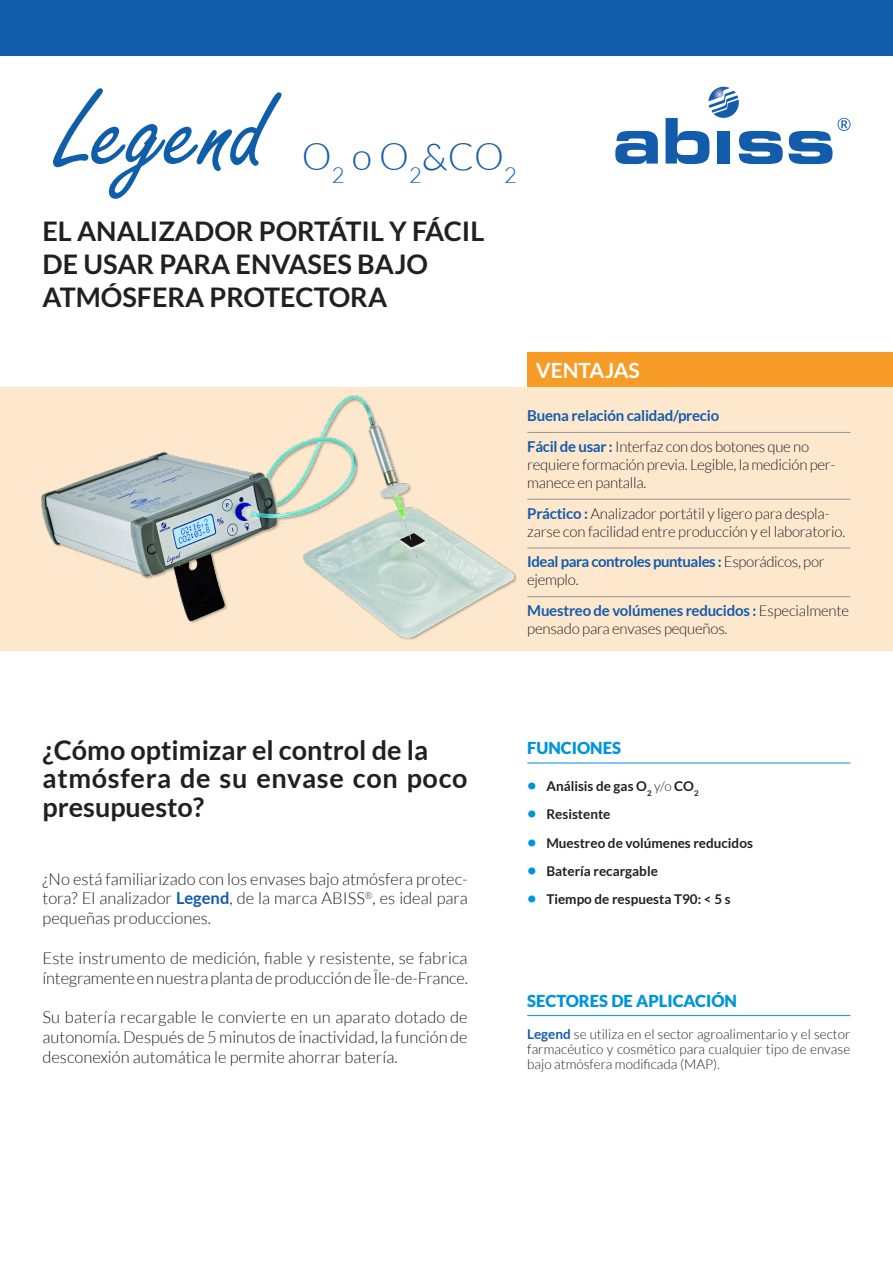
<style>
.page{position:relative;width:893px;height:1263px;background:#fff}
.page>*{position:absolute;margin:0;border:0;box-sizing:border-box;transform-origin:0 0}
.t1{font:300 37.5px "Lato";color:#135cab}
.Accroche_noir{font:700 27px/33px "Lato";color:#231f20}
.Titre_noir{font:700 27px/28.5px "Lato";letter-spacing:.025em;color:#231f20}
.Titre_noir-2{font:700 27px "Lato";color:#231f20}
.Titre_bénéfices_cart{font:700 21px "Lato";color:#fff}
.Titre_noir-3{font:300 16.5px/19.8px "Lato";color:#231f20;text-align:justify}
.Titre_small{font:900 16.5px "Lato";color:#0095d9}
.Body{font:300 15px/18px "Lato";letter-spacing:-.015em;color:#231f20}
.Body-2{font:700 15px/18px "Lato";letter-spacing:-.03em;color:#135cab}
.Body_small{font:300 13.5px/15px "Lato";color:#231f20;text-align:justify}
.Body_small-2{font:700 13.5px "Lato";color:#231f20}
.s1{font-weight:700;color:#135cab}
.s2{font-weight:300;color:#231f20}
.s3{font-size:16.5px;color:#0095d9}
.s4{font-weight:300}
</style>
<div class="page">
<div style="left:0;top:387px;width:893px;height:264px;background:#fee8cd"></div>
<hr style="left:527px;top:763px;width:323px;height:1px;background:#0095d9">
<hr style="left:527px;top:1015px;width:323px;height:1px;background:#0095d9">
<div style="left:527px;top:353px;width:366px;height:34px;background:#f89c28"></div>
<div style="left:0;top:0;width:893px;height:55px;background:#135cab"></div>
<hr style="left:527px;top:432px;width:323px;height:1px;background:#939598">
<hr style="left:527px;top:499px;width:323px;height:1px;background:#939598">
<hr style="left:527px;top:548px;width:323px;height:1px;background:#939598">
<hr style="left:527px;top:596px;width:323px;height:1px;background:#939598">
<svg style="left:53px;top:88px;width:229px;height:111px"></svg>
<img style="left:41px;top:396px;width:473px;height:241px">
<svg style="left:615px;top:131px;width:43px;height:33px"></svg>
<svg style="left:666px;top:87px;width:117px;height:77px"></svg>
<svg style="left:789px;top:118px;width:61px;height:46px"></svg>
<p class="t1" style="left:302px;top:137px;width:216px">O<sub>2</sub> o O<sub>2</sub>&amp;CO<sub>2</sub></p>
<p class="Accroche_noir" style="left:43px;top:214px;width:443px">EL ANALIZADOR PORTÁTIL Y FÁCIL<br>DE USAR PARA ENVASES BAJO<br>ATMÓSFERA PROTECTORA</p>
<p class="Titre_bénéfices_cart" style="left:536px;top:359px;width:106px">VENTAJAS</p>
<p class="Body-2" style="left:527px;top:406px;width:193px">Buena relación calidad/precio</p>
<p class="Body" style="left:527px;top:437px;width:310px"><span class="s1">Fácil de usar :</span> Interfaz con dos botones que no requiere formación previa. Legible, la medición per&shy;manece en pantalla.</p>
<p class="Body" style="left:527px;top:504px;width:319px"><span class="s1">Práctico :</span> Analizador portátil y ligero para despla&shy;zarse con facilidad entre producción y el laboratorio.</p>
<p class="Body-2" style="left:527px;top:553px;width:299px">Ideal para controles puntuales : <span class="s2">Esporádicos, por ejemplo.</span></p>
<p class="Body" style="left:527px;top:602px;width:323px"><span class="s1">Muestreo de volúmenes reducidos :</span> Especialmente pensado para envases pequeños.</p>
<p class="Titre_noir-2" style="left:43px;top:734px;width:387px">¿Cómo optimizar el control de la</p>
<p class="Titre_noir" style="left:43px;top:763px;width:427px">atmósfera de su envase con poco presupuesto?</p>
<p class="Titre_noir-3" style="left:43px;top:869px;width:427px">¿No está familiarizado con los envases bajo atmósfera protec&shy;tora? El analizador <span class="s1">Legend</span>, de la marca ABISS<sup>®</sup>, es ideal para pequeñas producciones.</p>
<p class="Titre_noir-3" style="left:43px;top:948px;width:427px">Este instrumento de medición, fiable y resistente, se fabrica íntegramente en nuestra planta de producción de Île-de-France.</p>
<p class="Titre_noir-3" style="left:43px;top:1007px;width:427px">Su batería recargable le convierte en un aparato dotado de autonomía. Después de 5 minutos de inactividad, la función de desconexión automática le permite ahorrar batería.</p>
<p class="Titre_small" style="left:527px;top:738px;width:95px">FUNCIONES</p>
<p class="Body_small-2" style="left:527px;top:778px;width:173px"><span class="s3">•</span> Análisis de gas O<sub>2</sub> <span class="s4">y/o</span> CO<sub>2</sub></p>
<p class="Body_small-2" style="left:527px;top:807px;width:85px"><span class="s3">•</span> Resistente</p>
<p class="Body_small-2" style="left:527px;top:835px;width:227px"><span class="s3">•</span> Muestreo de volúmenes reducidos</p>
<p class="Body_small-2" style="left:527px;top:863px;width:132px"><span class="s3">•</span> Batería recargable</p>
<p class="Body_small-2" style="left:527px;top:892px;width:205px"><span class="s3">•</span> Tiempo de respuesta T90: &lt; 5 s</p>
<p class="Titre_small" style="left:527px;top:991px;width:211px">SECTORES DE APLICACIÓN</p>
<p class="Body_small" style="left:527px;top:1026px;width:325px"><span class="s1">Legend</span> se utiliza en el sector agroalimentario y el sector farmacéutico y cosmético para cualquier tipo de envase bajo atmósfera modificada (MAP).</p>
</div>
